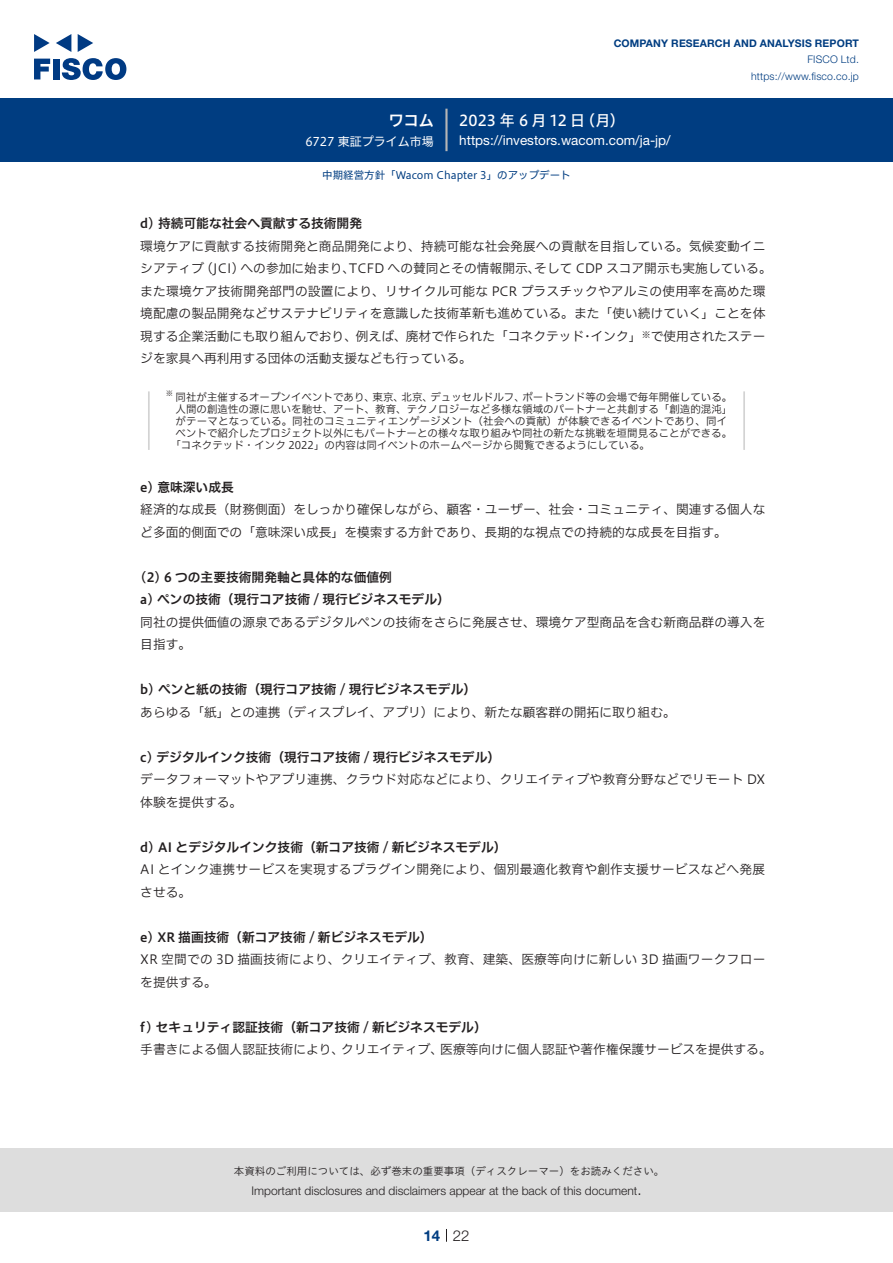
<style>
.page{position:relative;width:893px;height:1263px;background:#fff}
.page>*{position:absolute;margin:0;border:0;box-sizing:border-box;transform-origin:0 0}
.t1{font:15px "Hiragino UD Sans F Std N W5";letter-spacing:.005em;color:#fff}
.t2{font:300 15px "Helvetica Neue LT Std";color:#231f20}
.t3{font:15px "Hiragino UD Sans F Std N W6";color:#fff}
.t4{font:700 15px "Helvetica Neue LT Std";color:#003d81}
.t5{font:13.5px "Helvetica Neue LT Std";color:#fff}
.t6{font:12.75px/22.5px "Hiragino UD Sans F Std N W3";color:#231f20}
.t7{font:12.75px/22.5px "Hiragino UD Sans F Std N W6";color:#231f20}
.t8{font:300 12px "Helvetica Neue LT Std";color:#231f20}
.t9{font:12px "Hiragino UD Sans F Std N W4";color:#fff}
.t10{font:10.5px "Hiragino UD Sans F Std N W3";color:#231f20}
.t11{font:10.5px "Hiragino UD Sans Std W3";color:#231f20}
.t12{font:700 10.5px "Helvetica Neue LT Std";letter-spacing:.015em;color:#003d81}
.t13{font:300 10.5px/16.5px "Helvetica Neue LT Std";letter-spacing:.015em;color:#003d81;text-align:right}
.t14{font:10.5px "Hiragino UD Sans F Std N W4";color:#003d81}
.t15{font:7.35px "Hiragino UD Sans F Std N W3";color:#231f20}
</style>
<div class="page">
<div style="left:0;top:1148px;width:893px;height:64px;background:#ddd"></div>
<svg style="left:34px;top:59px;width:16px;height:20px"></svg>
<div style="left:53px;top:59px;width:6px;height:20px;background:#003a83"></div>
<svg style="left:62px;top:58px;width:64px;height:22px"></svg>
<svg style="left:34px;top:34px;width:16px;height:18px"></svg>
<svg style="left:78px;top:34px;width:15px;height:18px"></svg>
<svg style="left:56px;top:34px;width:15px;height:18px"></svg>
<div style="left:0;top:98px;width:893px;height:64px;background:#003d81"></div>
<hr style="left:445px;top:109px;width:3px;height:42px;background:#b5b5b6">
<svg style="left:446px;top:1229px;width:1px;height:13px"></svg>
<hr style="left:148px;top:391px;width:2px;height:59px;background:#d3d3d3">
<hr style="left:743px;top:391px;width:2px;height:59px;background:#d3d3d3">
<p class="t3" style="left:389px;top:109px;width:46px">ワコム</p>
<p class="t9" style="left:305px;top:132px;width:130px">6727 東証プライム市場</p>
<p class="t12" style="left:614px;top:37px;width:247px">COMPANY RESEARCH AND ANALYSIS REPORT</p>
<p class="t13" style="left:751px;top:51px;width:109px">FISCO Ltd. https://www.fisco.co j p.</p>
<p class="t1" style="left:580px;top:109px;width:46px">（月(</p>
<p class="t1" style="left:459px;top:109px;width:127px">2023 年 6 月 12 日</p>
<p class="t5" style="left:459px;top:132px;width:213px">https://investors.wacom.com j a/ -jp/</p>
<p class="t14" style="left:322px;top:167px;width:250px">中期経営方針「Wacom Chapter 3」のアップデート</p>
<p class="t7" style="left:140px;top:211px;width:223px">d) 持続可能な社会へ貢献する技術開発</p>
<p class="t6" style="left:534px;top:234px;width:239px;text-indent:-394px">環境ケアに貢献する技術開発と商品開発により、持続可能な社会発展への貢献を目指している。気候変動イニそして CDP スコア開示も実施している。</p>
<p class="t6" style="left:140px;top:256px;width:65px">シアティブ</p>
<p class="t6" style="left:140px;top:279px;width:627px">また環境ケア技術開発部門の設置により、リサイクル可能な PCR プラスチックやアルミの使用率を高めた環</p>
<p class="t6" style="left:140px;top:301px;width:627px">境配慮の製品開発などサステナビリティを意識した技術革新も進めている。また「使い続けていく」ことを体</p>
<p class="t6" style="left:591px;top:324px;width:176px">インク」<sup>※</sup>で使用されたステー</p>
<p class="t6" style="left:240px;top:256px;width:116px">への参加に始まり、</p>
<p class="t6" style="left:200px;top:256px;width:46px">（JCI）</p>
<p class="t6" style="left:349px;top:256px;width:193px">TCFD への賛同とその情報開示、</p>
<p class="t6" style="left:140px;top:324px;width:445px">現する企業活動にも取り組んでおり、例えば、廃材で作られた「コネクテッドジを家具へ再利用する団体の活動支援なども行っている。</p>
<p class="t10" style="left:522px;top:389px;width:211px">ポートランド等の会場で毎年開催している。</p>
<p class="t6" style="left:581px;top:324px;width:14px">・</p>
<p class="t15" style="left:166px;top:388px;width:9px">※</p>
<p class="t10" style="left:176px;top:389px;width:201px">同社が主催するオープンイベントであり、</p>
<p class="t10" style="left:430px;top:389px;width:96px">デュッセルドルフ、</p>
<p class="t10" style="left:373px;top:389px;width:33px">東京、</p>
<p class="t10" style="left:401px;top:389px;width:33px">北京、</p>
<p class="t10" style="left:176px;top:401px;width:558px">人間の創造性の源に思いを馳せ、アート、教育、テクノロジーなど多様な領域のパートナーと共創する「創造的混沌「</p>
<p class="t10" style="left:176px;top:413px;width:553px">がテーマとなっている。同社のコミュニティエンゲージメント（社会への貢献）が体験できるイベントであり、同イ</p>
<p class="t10" style="left:176px;top:425px;width:558px">ベントで紹介したプロジェクト以外にもパートナーとの様々な取り組みや同社の新たな挑戦を垣間見ることができる。</p>
<p class="t10" style="left:170px;top:437px;width:481px">「コネクテッド・インク 2022」の内容は同イベントのホームページから閲覧できるようにしている。</p>
<p class="t7" style="left:140px;top:475px;width:95px">e) 意味深い成長</p>
<p class="t6" style="left:140px;top:498px;width:627px">経済的な成長（財務側面）をしっかり確保しながら、顧客・ユーザー、社会・コミュニティ、関連する個人など多面的側面での「意味深い成長」を模索する方針であり、長期的な視点での持続的な成長を目指す。</p>
<p class="t7" style="left:140px;top:565px;width:311px">2( ) 6 つの主要技術開発軸と具体的な価値例<br>a) ペンの技術（現行コア技術 / 現行ビジネスモデル(</p>
<p class="t6" style="left:140px;top:610px;width:627px">同社の提供価値の源泉であるデジタルペンの技術をさらに発展させ、環境ケア型商品を含む新商品群の導入を目指す。</p>
<p class="t7" style="left:140px;top:678px;width:337px">b) ペンと紙の技術（現行コア技術 / 現行ビジネスモデル(</p>
<p class="t6" style="left:140px;top:700px;width:537px">あらゆる「紙」との連携（ディスプレイ、アプリ）により、新たな顧客群の開拓に取り組む。</p>
<p class="t7" style="left:140px;top:745px;width:361px">c) デジタルインク技術（現行コア技術 / 現行ビジネスモデル(</p>
<p class="t6" style="left:140px;top:768px;width:627px">データフォーマットやアプリ連携、クラウド対応などにより、クリエイティブや教育分野などでリモート DX体験を提供する。</p>
<p class="t7" style="left:140px;top:835px;width:368px">d) AI とデジタルインク技術（新コア技術 / 新ビジネスモデル(</p>
<p class="t6" style="left:140px;top:858px;width:626px">AI とインク連携サービスを実現するプラグイン開発により、個別最適化教育や創作支援サービスなどへ発展させる。</p>
<p class="t7" style="left:140px;top:925px;width:294px">e) XR 描画技術（新コア技術 / 新ビジネスモデル(</p>
<p class="t6" style="left:140px;top:948px;width:627px">XR 空間での 3D 描画技術により、クリエイティブ、教育、建築、医療等向けに新しい 3D 描画ワークフローを提供する。</p>
<p class="t7" style="left:140px;top:1015px;width:348px">f) セキュリティ認証技術（新コア技術 / 新ビジネスモデル(</p>
<p class="t6" style="left:440px;top:1038px;width:333px">医療等向けに個人認証や著作権保護サービスを提供する。</p>
<p class="t6" style="left:341px;top:1038px;width:103px">クリエイティブ、</p>
<p class="t6" style="left:140px;top:1038px;width:206px">手書きによる個人認証技術により、</p>
<p class="t11" style="left:234px;top:1163px;width:432px">本資料のご利用については、必ず巻末の重要事項（ディスクレーマー）をお読みください。</p>
<p class="t2" style="left:637px;top:1180px;width:6px">.</p>
<p class="t8" style="left:251px;top:1183px;width:387px">Important disclosures and disclaimers appear at the back of this document</p>
<p class="t4" style="left:423px;top:1226px;width:18px">14</p>
<p class="t2" style="left:453px;top:1226px;width:18px">22</p>
</div>
